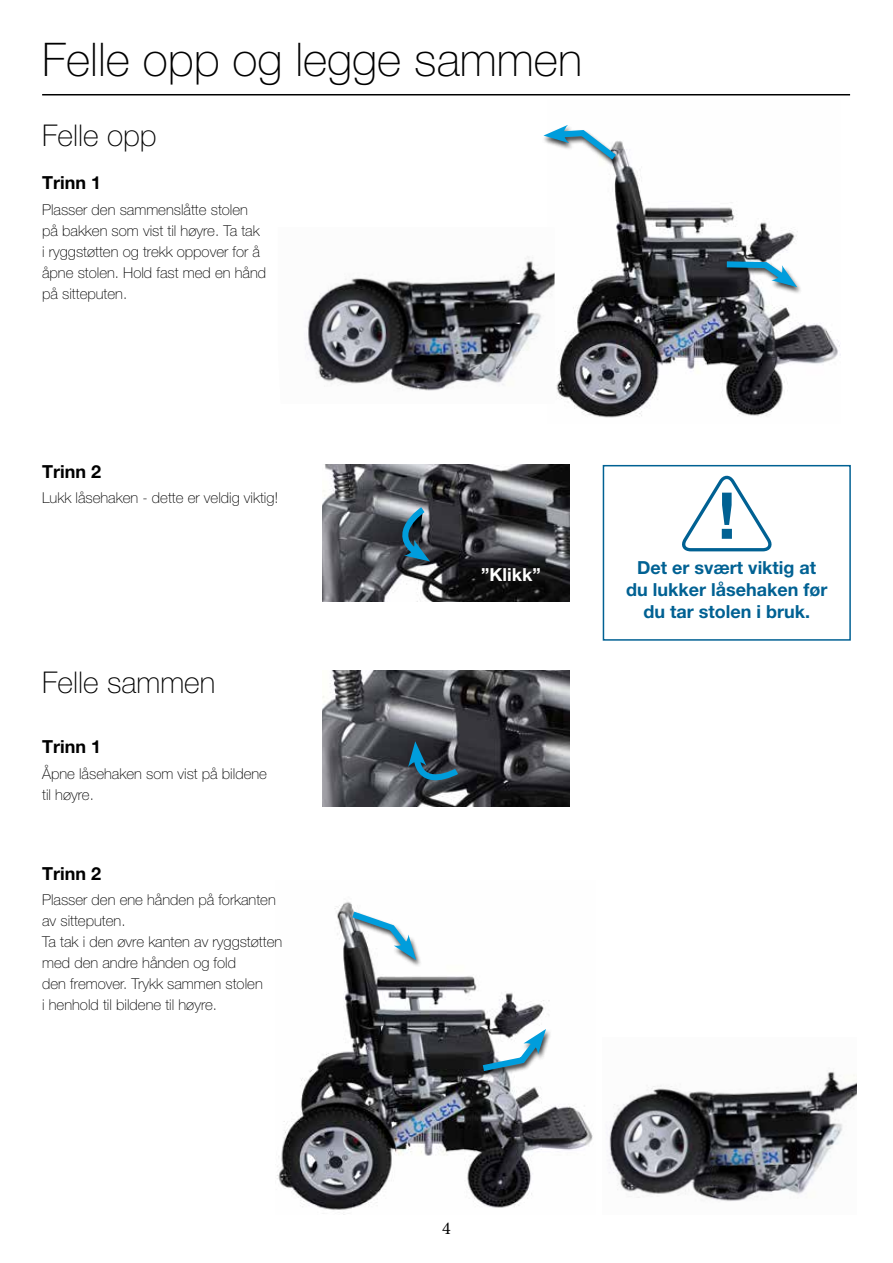
<style>
.page{position:relative;width:893px;height:1263px;background:#fff}
.page>*{position:absolute;margin:0;border:0;box-sizing:border-box;transform-origin:0 0}
.t1{font:100 46.5px "Helvetica Neue LT Pro";color:#000}
.t2{font:100 30px "Helvetica Neue LT Pro";color:#000}
.t3{font:700 18px/21.6px "Helvetica Neue LT Pro";color:#006193;text-align:center}
.t4{font:700 18px "Helvetica Neue LT Pro";color:#000}
.t5{font:700 18px "Helvetica Neue LT Pro";color:#fff}
.t6{font:18px "Minion Pro";color:#000}
.t7{font:100 15px/21px "Helvetica Neue LT Pro";color:#000}
</style>
<div class="page">
<img style="left:323px;top:465px;width:246px;height:136px">
<img style="left:277px;top:902px;width:316px;height:308px">
<img style="left:323px;top:671px;width:246px;height:136px">
<img style="left:556px;top:142px;width:284px;height:276px">
<hr style="left:42px;top:94px;width:808px;height:1px;background:#000">
<img style="left:305px;top:256px;width:250px;height:135px">
<div style="left:603px;top:465px;width:248px;height:176px;border:2px solid #006193"></div>
<svg style="left:682px;top:476px;width:90px;height:76px"></svg>
<div style="left:724px;top:261px;width:79px;height:34px;background:#000;opacity:.75"></div>
<svg style="left:721px;top:258px;width:76px;height:29px"></svg>
<div style="left:480px;top:1029px;width:72px;height:50px;background:#000;opacity:.75"></div>
<svg style="left:476px;top:1029px;width:70px;height:46px"></svg>
<div style="left:541px;top:125px;width:81px;height:42px;background:#fff"></div>
<svg style="left:543px;top:125px;width:79px;height:41px"></svg>
<div style="left:350px;top:911px;width:72px;height:57px;background:#000;opacity:.75"></div>
<svg style="left:346px;top:907px;width:70px;height:53px"></svg>
<svg style="left:387px;top:504px;width:43px;height:58px;background:#496878"></svg>
<svg style="left:408px;top:741px;width:55px;height:51px;background:#304959"></svg>
<img style="left:609px;top:1071px;width:247px;height:131px">
<h1 class="t1" style="left:42px;top:33px;width:542px">Felle opp og legge sammen</h1>
<h2 class="t2" style="left:42px;top:118px;width:116px">Felle opp</h2>
<p class="t4" style="left:42px;top:172px;width:61px">Trinn 1</p>
<p class="t7" style="left:42px;top:199px;width:226px">Plasser den sammenslåtte stolen på bakken som vist til høyre. Ta tak<br>i ryggstøtten og trekk oppover for å åpne stolen. Hold fast med en hånd på sitteputen.</p>
<p class="t4" style="left:42px;top:460px;width:61px">Trinn 2</p>
<p class="t7" style="left:42px;top:487px;width:238px">Lukk låsehaken - dette er veldig viktig!</p>
<h2 class="t2" style="left:42px;top:665px;width:175px">Felle sammen</h2>
<p class="t4" style="left:42px;top:736px;width:61px">Trinn 1</p>
<p class="t7" style="left:42px;top:763px;width:226px">Åpne låsehaken som vist på bildene til høyre.</p>
<p class="t4" style="left:42px;top:862px;width:61px">Trinn 2</p>
<p class="t7" style="left:42px;top:889px;width:242px">Plasser den ene hånden på forkanten av sitteputen.<br>Ta tak i den øvre kanten av ryggstøtten med den andre hånden og fold<br>den fremover. Trykk sammen stolen<br>i henhold til bildene til høyre.</p>
<p class="t5" style="left:481px;top:563px;width:61px">”Klikk”</p>
<p class="t3" style="left:626px;top:557px;width:203px">Det er svært viktig at du lukker låsehaken før du tar stolen i bruk.</p>
<p class="t6" style="left:442px;top:1217px;width:10px">4</p>
</div>
